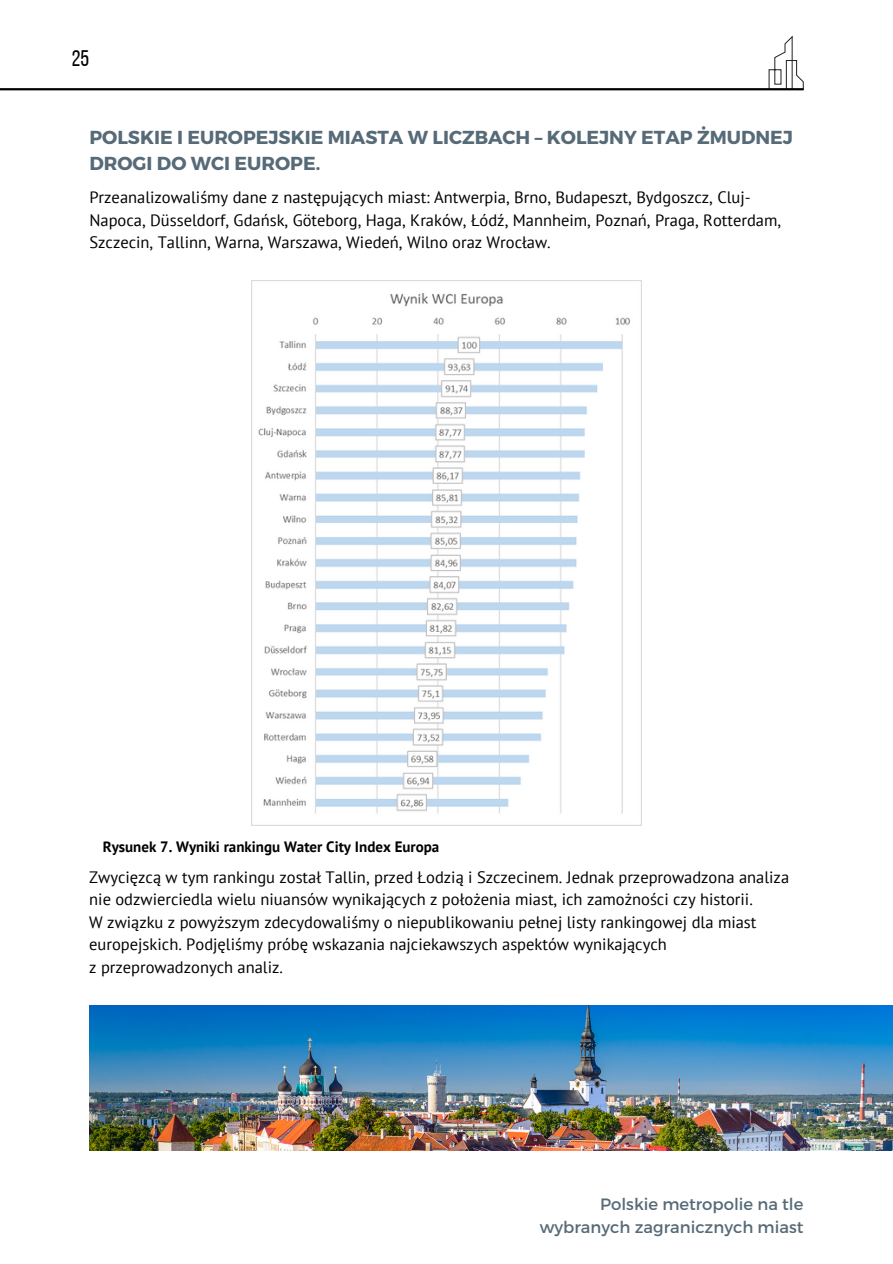
<style>
.page{position:relative;width:893px;height:1264px;background:#fff}
.page>*{position:absolute;margin:0;border:0;box-sizing:border-box;transform-origin:0 0}
.t1{font:22.5px "Bebas Neue";color:#000}
.t2{font:700 18.75px/25.8px "Montserrat";color:#566a77}
.t3{font:16.5px/22.5px "PT Sans";color:#000}
.t4{font:16.5px/22.5px "Montserrat";color:#566a77;text-align:right}
.t5{font:700 15px "PT Sans";color:#000}
</style>
<div class="page">
<svg style="left:768px;top:36px;width:35px;height:52px"></svg>
<hr style="left:0;top:88px;width:803px;height:2px;background:#000">
<img style="left:251px;top:281px;width:390px;height:544px">
<img style="left:89px;top:1005px;width:803px;height:145px">
<p class="t1" style="left:72px;top:49px;width:19px">25</p>
<p class="t2" style="left:89px;top:124px;width:705px">POLSKIE I EUROPEJSKIE MIASTA W LICZBACH – KOLEJNY ETAP ŻMUDNEJ<br>DROGI DO WCI EUROPE.</p>
<p class="t3" style="left:89px;top:186px;width:693px">Przeanalizowaliśmy dane z następujących miast: Antwerpia, Brno, Budapeszt, Bydgoszcz, Cluj-<br>Napoca, Düsseldorf, Gdańsk, Göteborg, Haga, Kraków, Łódź, Mannheim, Poznań, Praga, Rotterdam,<br>Szczecin, Tallinn, Warna, Warszawa, Wiedeń, Wilno oraz Wrocław.</p>
<p class="t5" style="left:103px;top:836px;width:338px">Rysunek 7. Wyniki rankingu Water City Index Europa</p>
<p class="t3" style="left:89px;top:865px;width:701px">Zwycięzcą w tym rankingu został Tallin, przed Łodzią i Szczecinem. Jednak przeprowadzona analiza nie odzwierciedla wielu niuansów wynikających z położenia miast, ich zamożności czy historii.</p>
<p class="t3" style="left:89px;top:910px;width:668px">W związku z powyższym zdecydowaliśmy o niepublikowaniu pełnej listy rankingowej dla miast europejskich. Podjęliśmy próbę wskazania najciekawszych aspektów wynikających</p>
<p class="t3" style="left:89px;top:955px;width:195px">z przeprowadzonych analiz.</p>
<p class="t4" style="left:540px;top:1192px;width:265px">Polskie metropolie na tle wybranych zagranicznych miast</p>
</div>
